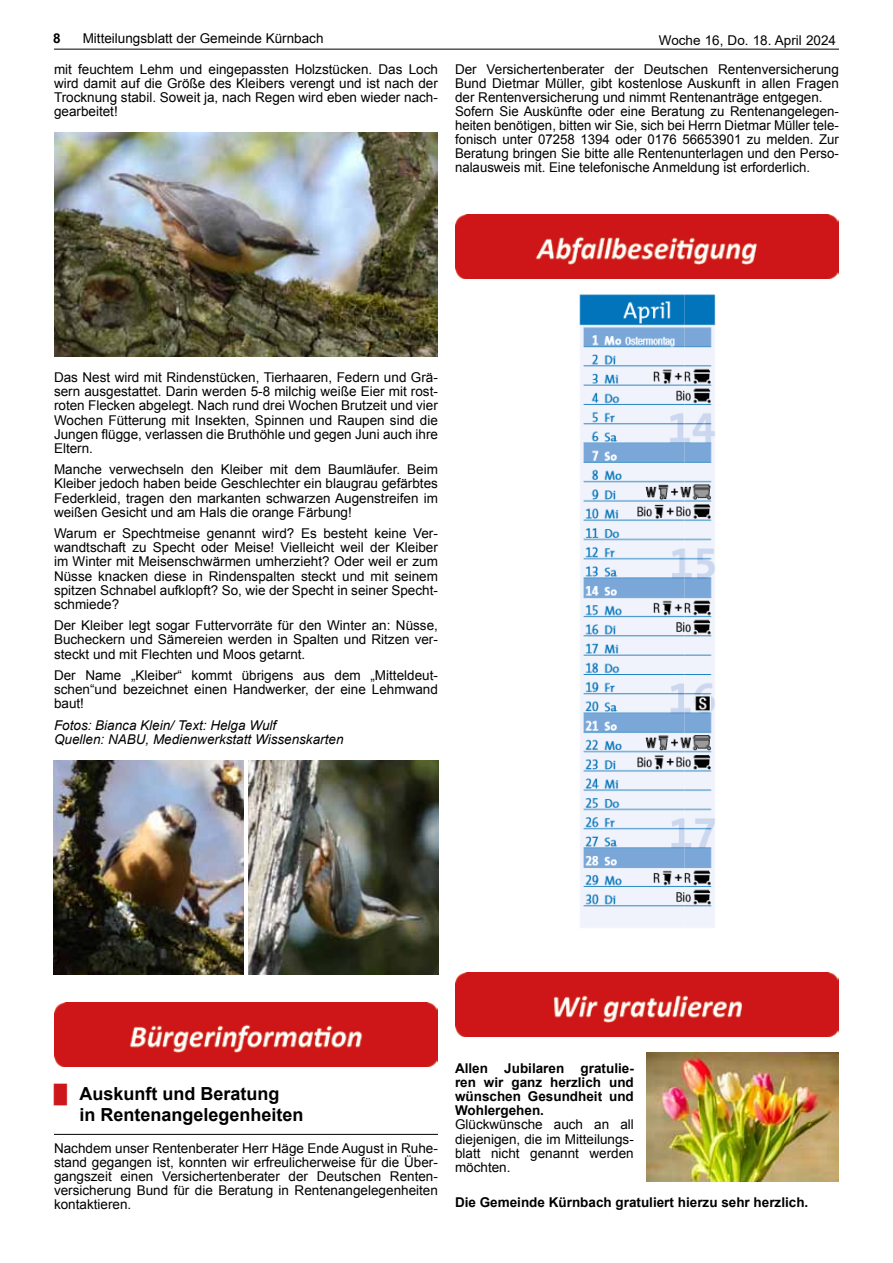
<style>
.page{position:relative;width:893px;height:1263px;background:#fff}
.page>*{position:absolute;margin:0;border:0;box-sizing:border-box;transform-origin:0 0}
.t1{font:700 18px/21.6px "Arial";color:#000}
.t2{font:18px "Arial";color:#000}
.t3{font:13.5px/14.1px "Arial";color:#000;text-align:justify}
.t4{font:700 13.5px/14.1px "Arial";color:#000;text-align:justify}
.t5{font:italic 13.5px/14.1px "Arial";color:#000}
.s1{font-family:"Times New Roman";font-weight:400;color:#cd171a}
</style>
<div class="page">
<hr style="left:54px;top:49px;width:785px;height:1px;background:#000">
<hr style="left:54px;top:1134px;width:384px;height:1px;background:#000">
<img style="left:54px;top:133px;width:384px;height:224px">
<img style="left:54px;top:761px;width:190px;height:213px">
<img style="left:248px;top:761px;width:190px;height:213px">
<img style="left:54px;top:1003px;width:384px;height:64px">
<img style="left:455px;top:214px;width:384px;height:64px">
<img style="left:579px;top:294px;width:137px;height:634px">
<img style="left:455px;top:972px;width:384px;height:64px">
<img style="left:647px;top:1053px;width:192px;height:128px">
<p class="t4" style="left:53px;top:31px;width:9px">8</p>
<p class="t3" style="left:83px;top:31px;width:242px">Mitteilungsblatt der Gemeinde Kürnbach</p>
<p class="t3" style="left:659px;top:33px;width:179px">Woche 16, Do. 18. April 2024</p>
<p class="t3" style="left:553px;top:74px;width:179px">Woche 16, Do. 18. April 2024</p>
<p class="t3" style="left:614px;top:115px;width:162px">Donnerstag, 18. April 2024</p>
<h1 class="t2" style="left:556px;top:162px;width:216px">Donnerstag, 18. April 2024</h1>
<p class="t3" style="left:54px;top:62px;width:385px">mit feuchtem Lehm und eingepassten Holzstücken. Das Loch wird damit auf die Größe des Kleibers verengt und ist nach der Trocknung stabil. Soweit ja, nach Regen wird eben wieder nach&shy;gearbeitet!</p>
<p class="t3" style="left:455px;top:62px;width:385px;text-align:left">Der Versichertenberater der Deutschen Rentenversicherung Bund Dietmar Müller, gibt kostenlose Auskunft in allen Fragen der Rentenversicherung und nimmt Rentenanträge entgegen.<br>Sofern Sie Auskünfte oder eine Beratung zu Rentenangelegen&shy;heiten benötigen, bitten wir Sie, sich bei Herrn Dietmar Müller tele&shy;fonisch unter 07258 1394 oder 0176 56653901 zu melden. Zur Beratung bringen Sie bitte alle Rentenunterlagen und den Perso&shy;nalausweis mit. Eine telefonische Anmeldung ist erforderlich.</p>
<p class="t3" style="left:54px;top:371px;width:385px">Das Nest wird mit Rindenstücken, Tierhaaren, Federn und Grä&shy;sern ausgestattet. Darin werden 5-8 milchig weiße Eier mit rost&shy;roten Flecken abgelegt. Nach rund drei Wochen Brutzeit und vier Wochen Fütterung mit Insekten, Spinnen und Raupen sind die Jungen flügge, verlassen die Bruthöhle und gegen Juni auch ihre Eltern.</p>
<p class="t3" style="left:54px;top:463px;width:385px">Manche verwechseln den Kleiber mit dem Baumläufer. Beim Kleiber jedoch haben beide Geschlechter ein blaugrau gefärbtes Federkleid, tragen den markanten schwarzen Augenstreifen im weißen Gesicht und am Hals die orange Färbung!</p>
<p class="t3" style="left:54px;top:527px;width:385px">Warum er Spechtmeise genannt wird? Es besteht keine Ver&shy;wandtschaft zu Specht oder Meise! Vielleicht weil der Kleiber im Winter mit Meisenschwärmen umherzieht? Oder weil er zum Nüsse knacken diese in Rindenspalten steckt und mit seinem spitzen Schnabel aufklopft? So, wie der Specht in seiner Specht&shy;schmiede?</p>
<p class="t3" style="left:54px;top:619px;width:385px">Der Kleiber legt sogar Futtervorräte für den Winter an: Nüsse, Bucheckern und Sämereien werden in Spalten und Ritzen ver&shy;steckt und mit Flechten und Moos getarnt.</p>
<p class="t3" style="left:54px;top:668px;width:385px">Der Name „Kleiber“ kommt übrigens aus dem „Mitteldeut&shy;schen“und bezeichnet einen Handwerker, der eine Lehmwand baut!</p>
<p class="t5" style="left:54px;top:718px;width:291px">Fotos: Bianca Klein/ Text: Helga Wulf<br>Quellen: NABU, Medienwerkstatt Wissenskarten</p>
<h1 class="t1" style="left:80px;top:1083px;width:226px;text-indent:-26px"><span class="s1">█</span> Auskunft und Beratung<br>in Rentenangelegenheiten</h1>
<p class="t3" style="left:54px;top:1141px;width:385px">Nachdem unser Rentenberater Herr Häge Ende August in Ruhe&shy;stand gegangen ist, konnten wir erfreulicherweise für die Über&shy;gangszeit einen Versichertenberater der Deutschen Renten&shy;versicherung Bund für die Beratung in Rentenangelegenheiten kontaktieren.</p>
<p class="t4" style="left:455px;top:1062px;width:180px">Allen Jubilaren gratulie&shy;ren wir ganz herzlich und wünschen Gesundheit und Wohlergehen.</p>
<p class="t3" style="left:455px;top:1118px;width:180px">Glückwünsche auch an all diejenigen, die im Mitteilungs&shy;blatt nicht genannt werden möchten.</p>
<p class="t4" style="left:455px;top:1196px;width:355px">Die Gemeinde Kürnbach gratuliert hierzu sehr herzlich.</p>
</div>
